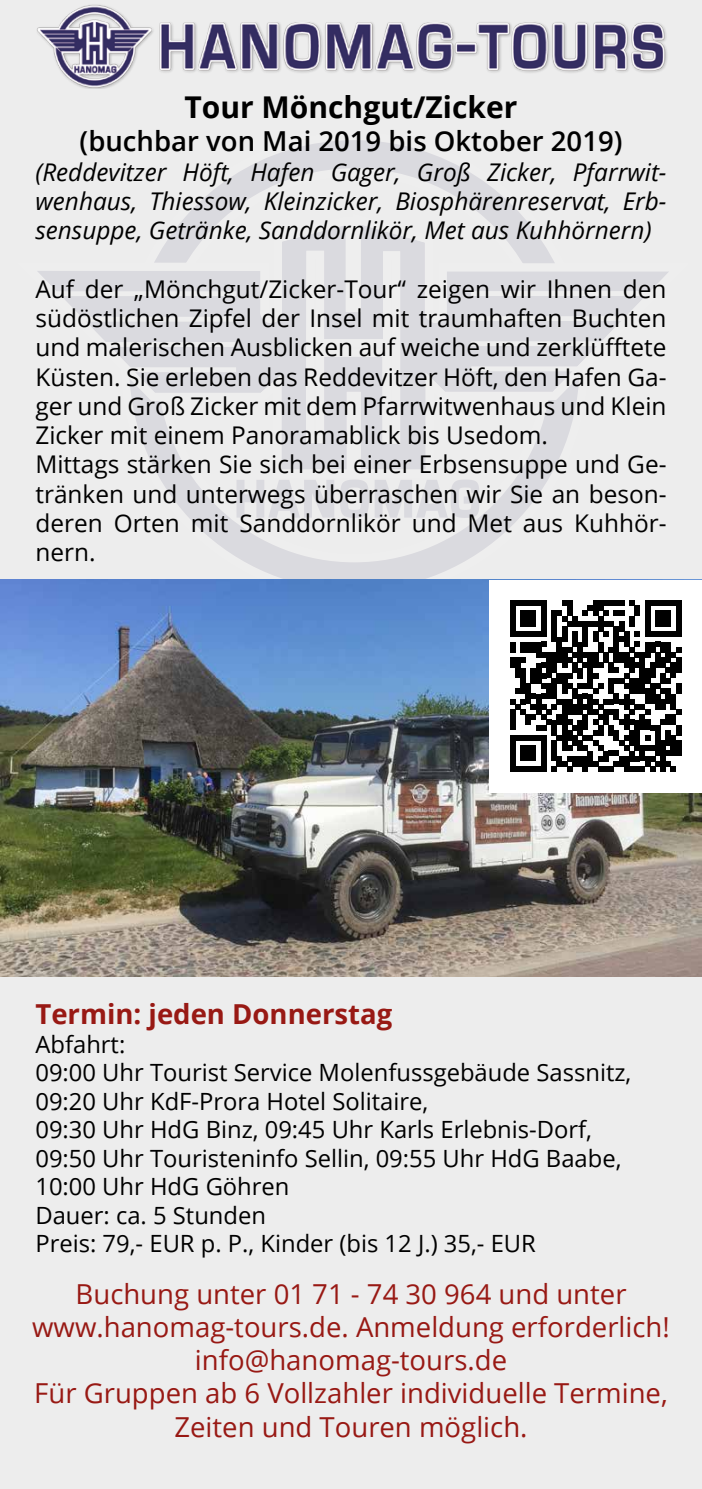
<style>
.page{position:relative;width:702px;height:1489px;background:#fff}
.page>*{position:absolute;margin:0;border:0;box-sizing:border-box;transform-origin:0 0}
.t1{font:700 30px "Open Sans";color:#000}
.t2{font:27.5px/33px "Open Sans";color:#981914;text-align:center}
.t3{font:600 27.5px "Open Sans";color:#000}
.t4{font:700 27.5px "Open Sans";color:#981914}
.t5{font:24.5px/29.2px "Open Sans";color:#000}
.t6{font:italic 24.5px/29.2px "Open Sans";color:#000;text-align:justify}
.t7{font:23.75px/28.5px "Open Sans";color:#000}
</style>
<div class="page">
<div style="left:0;top:1px;width:702px;height:1487px;background:#ededed"></div>
<img style="left:37px;top:4px;width:630px;height:84px">
<svg style="left:160px;top:140px;width:389px;height:439px"></svg>
<svg style="left:156px;top:214px;width:396px;height:264px"></svg>
<svg style="left:236px;top:479px;width:243px;height:39px"></svg>
<svg style="left:38px;top:221px;width:630px;height:251px"></svg>
<img style="left:0;top:579px;width:702px;height:397px">
<div style="left:489px;top:579px;width:213px;height:213px;background:#fff"></div>
<svg style="left:510px;top:600px;width:171px;height:171px"></svg>
<div style="left:676px;top:725px;width:5px;height:10px;background:#000"></div>
<div style="left:676px;top:740px;width:5px;height:16px;background:#000"></div>
<p class="t1" style="left:184px;top:86px;width:334px">Tour Mönchgut/Zicker</p>
<p class="t3" style="left:80px;top:122px;width:544px">(buchbar von Mai 2019 bis Oktober 2019)</p>
<p class="t6" style="left:35px;top:156px;width:632px">(Reddevitzer Höft, Hafen Gager, Groß Zicker, Pfarrwit&shy;wenhaus, Thiessow, Kleinzicker, Biosphärenreservat, Erb&shy;sensuppe, Getränke, Sanddornlikör, Met aus Kuhhörnern)</p>
<p class="t5" style="left:35px;top:273px;width:632px">Auf der „Mönchgut/Zicker-Tour“ zeigen wir Ihnen den südöstlichen Zipfel der Insel mit traumhaften Buchten und malerischen Ausblicken auf weiche und zerklüfftete Küsten. Sie erleben das Reddevitzer Höft, den Hafen Ga&shy;ger und Groß Zicker mit dem Pfarrwitwenhaus und Klein Zicker mit einem Panoramablick bis Usedom.<br>Mittags stärken Sie sich bei einer Erbsensuppe und Ge&shy;tränken und unterwegs überraschen wir Sie an beson&shy;deren Orten mit Sanddornlikör und Met aus Kuhhör&shy;nern.</p>
<p class="t4" style="left:35px;top:994px;width:358px">Termin: jeden Donnerstag</p>
<p class="t7" style="left:35px;top:1029px;width:597px">Abfahrt:<br>09:00 Uhr Tourist Service Molenfussgebäude Sassnitz, 09:20 Uhr KdF-Prora Hotel Solitaire,<br>09:30 Uhr HdG Binz, 09:45 Uhr Karls Erlebnis-Dorf, 09:50 Uhr Touristeninfo Sellin, 09:55 Uhr HdG Baabe, 10:00 Uhr HdG Göhren<br>Dauer: ca. 5 Stunden<br>Preis: 79,- EUR p. P., Kinder (bis 12 J.) 35,- EUR</p>
<p class="t2" style="left:32px;top:1277px;width:639px">Buchung unter 01 71 - 74 30 964 und unter www.hanomag-tours.de. Anmeldung erforderlich! info@hanomag-tours.de<br>Für Gruppen ab 6 Vollzahler individuelle Termine, Zeiten und Touren möglich.</p>
</div>
